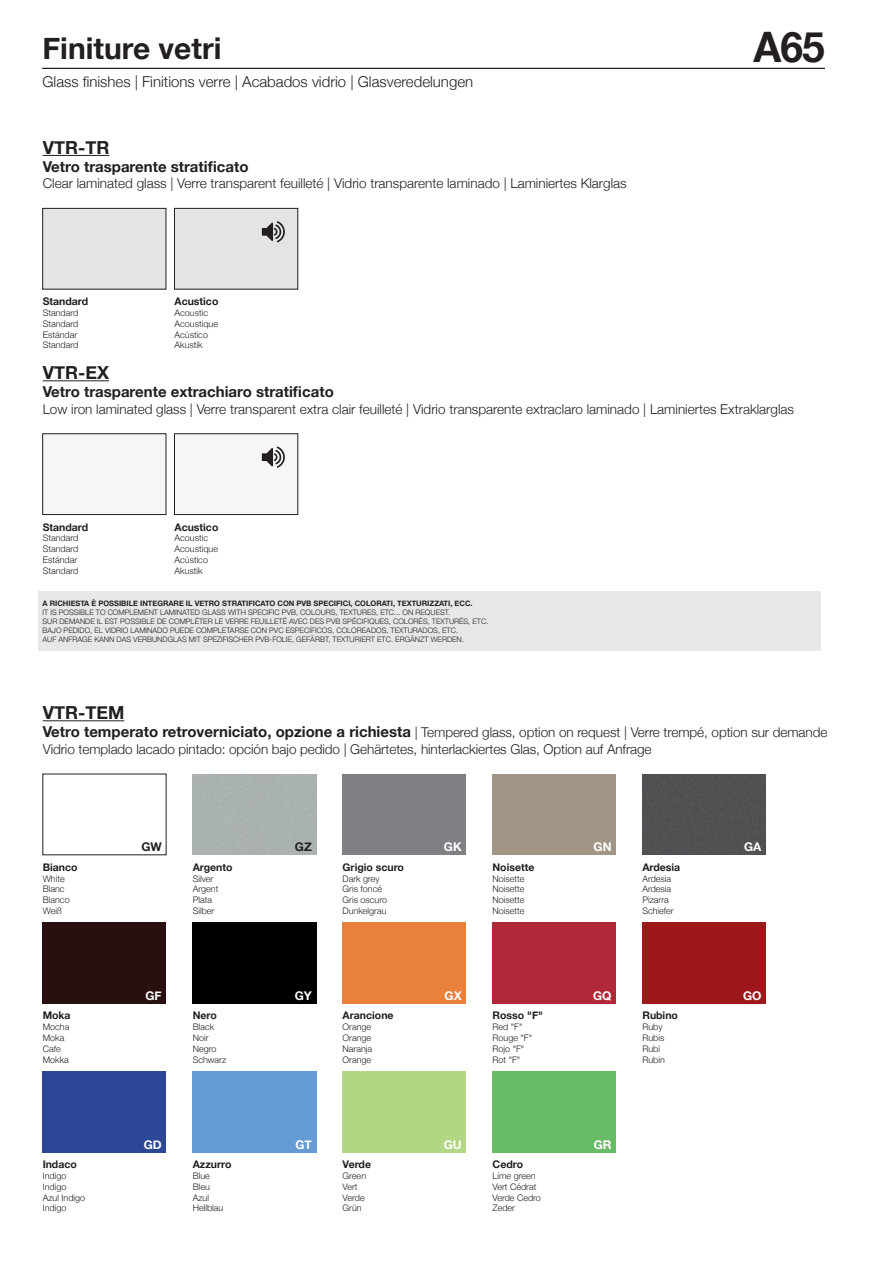
<style>
.page{position:relative;width:893px;height:1263px;background:#fff}
.page>*{position:absolute;margin:0;border:0;box-sizing:border-box;transform-origin:0 0}
.t1{font:700 42px "Helvetica Neue";color:#231f20}
.t2{font:700 30px "Helvetica Neue";color:#231f20}
.t3{font:700 18px "Helvetica Neue";color:#231f20}
.t4{font:700 15px "Helvetica Neue";color:#231f20}
.t5{font:300 15px "Helvetica Neue";color:#231f20}
.t6{font:300 13.5px "Helvetica Neue";color:#231f20}
.t7{font:700 12px "Helvetica Neue";color:#fff}
.t8{font:700 12px "Helvetica Neue";color:#231f20}
.t9{font:700 10.5px "Helvetica Neue";color:#231f20}
.t10{font:300 9px/10.8px "Helvetica Neue";color:#231f20}
.t11{font:300 7.5px "Helvetica Neue";color:#231f20}
.t12{font:700 7.5px "Helvetica Neue";color:#231f20}
.s1{font-weight:700;font-size:15px}
</style>
<div class="page">
<hr style="left:43px;top:68px;width:782px;height:1px;background:#231f20">
<div style="left:43px;top:208px;width:123px;height:81px;border:1px solid #231f20"></div>
<div style="left:174px;top:208px;width:124px;height:81px;border:1px solid #231f20"></div>
<svg style="left:262px;top:221px;width:23px;height:21px"></svg>
<hr style="left:43px;top:155px;width:66px;height:1px;background:#231f20">
<div style="left:43px;top:434px;width:123px;height:81px;border:1px solid #231f20"></div>
<div style="left:174px;top:434px;width:124px;height:81px;border:1px solid #231f20"></div>
<svg style="left:262px;top:446px;width:23px;height:22px"></svg>
<hr style="left:43px;top:380px;width:66px;height:1px;background:#231f20">
<div style="left:642px;top:774px;width:124px;height:81px;background:#505154"></div>
<div style="left:43px;top:922px;width:123px;height:81px;background:#280f10"></div>
<div style="left:343px;top:922px;width:123px;height:81px;background:#e9803c"></div>
<div style="left:492px;top:922px;width:124px;height:81px;background:#b02939"></div>
<div style="left:642px;top:922px;width:124px;height:81px;background:#9d181a"></div>
<div style="left:43px;top:1071px;width:123px;height:81px;background:#2c4796"></div>
<div style="left:193px;top:1071px;width:123px;height:81px;background:#649bd2"></div>
<div style="left:493px;top:1071px;width:123px;height:81px;background:#69bc66"></div>
<div style="left:193px;top:922px;width:123px;height:81px;background:#000"></div>
<hr style="left:43px;top:720px;width:81px;height:1px;background:#231f20">
<div style="left:38px;top:591px;width:783px;height:60px;background:#e6e7e9"></div>
<p class="t2" style="left:43px;top:30px;width:180px">Finiture vetri</p>
<h1 class="t1" style="left:753px;top:21px;width:73px">A65</h1>
<p class="t5" style="left:43px;top:72px;width:432px">Glass finishes | Finitions verre | Acabados vidrio | Glasveredelungen</p>
<p class="t3" style="left:43px;top:136px;width:68px">VTR-TR</p>
<p class="t4" style="left:43px;top:157px;width:207px">Vetro trasparente stratificato</p>
<p class="t6" style="left:43px;top:175px;width:585px">Clear laminated glass | Verre transparent feuilleté | Vidrio transparente laminado | Laminiertes Klarglas</p>
<p class="t9" style="left:43px;top:295px;width:47px">Standard</p>
<p class="t10" style="left:43px;top:307px;width:37px">Standard<br>Standard</p>
<p class="t10" style="left:43px;top:329px;width:36px">Estándar</p>
<p class="t10" style="left:43px;top:339px;width:37px">Standard</p>
<p class="t3" style="left:43px;top:361px;width:68px">VTR-EX</p>
<p class="t9" style="left:174px;top:295px;width:45px">Acustico</p>
<p class="t10" style="left:174px;top:307px;width:35px">Acoustic</p>
<p class="t10" style="left:174px;top:318px;width:45px">Acoustique</p>
<p class="t10" style="left:174px;top:329px;width:35px">Acústico</p>
<p class="t10" style="left:174px;top:339px;width:30px">Akustik</p>
<p class="t4" style="left:43px;top:383px;width:293px">Vetro trasparente extrachiaro stratificato</p>
<p class="t6" style="left:43px;top:400px;width:753px">Low iron laminated glass | Verre transparent extra clair feuilleté | Vidrio transparente extraclaro laminado | Laminiertes Extraklarglas</p>
<p class="t9" style="left:43px;top:520px;width:47px">Standard</p>
<p class="t10" style="left:43px;top:532px;width:37px">Standard<br>Standard</p>
<p class="t10" style="left:43px;top:554px;width:36px">Estándar</p>
<p class="t10" style="left:43px;top:565px;width:37px">Standard</p>
<p class="t9" style="left:174px;top:520px;width:45px">Acustico</p>
<p class="t10" style="left:174px;top:532px;width:35px">Acoustic</p>
<p class="t10" style="left:174px;top:543px;width:45px">Acoustique</p>
<p class="t10" style="left:174px;top:554px;width:35px">Acústico</p>
<p class="t10" style="left:174px;top:565px;width:30px">Akustik</p>
<p class="t12" style="left:43px;top:598px;width:432px">A RICHIESTA È POSSIBILE INTEGRARE IL VETRO STRATIFICATO CON PVB SPECIFICI, COLORATI, TEXTURIZZATI, ECC.</p>
<p class="t11" style="left:43px;top:607px;width:409px">IT IS POSSIBLE TO COMPLEMENT LAMINATED GLASS WITH SPECIFIC PVB, COLOURS, TEXTURES, ETC... ON REQUEST.</p>
<p class="t11" style="left:43px;top:616px;width:447px">SUR DEMANDE IL EST POSSIBLE DE COMPLÉTER LE VERRE FEUILLETÉ AVEC DES PVB SPÉCIFIQUES, COLORÉS, TEXTURÉS, ETC.</p>
<p class="t11" style="left:43px;top:625px;width:417px">BAJO PEDIDO, EL VIDRIO LAMINADO PUEDE COMPLETARSE CON PVC ESPECÍFICOS, COLOREADOS, TEXTURADOS, ETC.</p>
<p class="t11" style="left:43px;top:634px;width:423px">AUF ANFRAGE KANN DAS VERBUNDGLAS MIT SPEZIFISCHER PVB-FOLIE, GEFÄRBT, TEXTURIERT ETC. ERGÄNZT WERDEN.</p>
<p class="t3" style="left:43px;top:701px;width:83px">VTR-TEM</p>
<p class="t6" style="left:43px;top:724px;width:786px"><span class="s1">Vetro temperato retroverniciato, opzione a richiesta</span> | Tempered glass, option on request | Verre trempé, option sur demande</p>
<p class="t6" style="left:43px;top:740px;width:610px">Vidrio templado lacado pintado: opción bajo pedido | Gehärtetes, hinterlackiertes Glas, Option auf Anfrage</p>
<p class="t9" style="left:43px;top:860px;width:36px">Bianco</p>
<p class="t10" style="left:43px;top:873px;width:28px">White<br>Blanc<br>Blanco</p>
<p class="t10" style="left:43px;top:905px;width:21px">Weiß</p>
<p class="t9" style="left:43px;top:1009px;width:29px">Moka</p>
<p class="t10" style="left:43px;top:1021px;width:28px">Mocha<br>Moka<br>Cafe<br>Mokka</p>
<p class="t9" style="left:43px;top:1158px;width:36px">Indaco</p>
<p class="t10" style="left:43px;top:1170px;width:44px">Indigo<br>Indigo<br>Azul Indigo<br>Indigo</p>
<p class="t8" style="left:141px;top:840px;width:22px">GW</p>
<p class="t9" style="left:193px;top:860px;width:41px">Argento</p>
<p class="t10" style="left:193px;top:873px;width:27px">Silver<br>Argent<br>Plata</p>
<p class="t10" style="left:193px;top:905px;width:23px">Silber</p>
<p class="t7" style="left:146px;top:988px;width:18px">GF</p>
<p class="t9" style="left:193px;top:1009px;width:26px">Nero</p>
<p class="t10" style="left:193px;top:1021px;width:35px">Black<br>Noir<br>Negro<br>Schwarz</p>
<p class="t7" style="left:144px;top:1137px;width:19px">GD</p>
<p class="t9" style="left:193px;top:1158px;width:40px">Azzurro</p>
<p class="t10" style="left:193px;top:1170px;width:32px">Blue<br>Bleu<br>Azul<br>Hellblau</p>
<p class="t8" style="left:295px;top:840px;width:18px">GZ</p>
<p class="t7" style="left:444px;top:840px;width:19px">GK</p>
<p class="t7" style="left:594px;top:840px;width:19px">GN</p>
<p class="t9" style="left:343px;top:860px;width:63px">Grigio scuro</p>
<p class="t10" style="left:343px;top:873px;width:46px">Dark grey<br>Gris foncé<br>Gris oscuro<br>Dunkelgrau</p>
<p class="t9" style="left:492px;top:860px;width:43px">Noisette</p>
<p class="t10" style="left:492px;top:873px;width:34px;text-align:justify">Noisette Noisette Noisette Noisette</p>
<p class="t9" style="left:642px;top:860px;width:39px">Ardesia</p>
<p class="t10" style="left:642px;top:873px;width:33px">Ardesia<br>Ardesia<br>Pizarra<br>Schiefer</p>
<p class="t7" style="left:295px;top:988px;width:19px">GY</p>
<p class="t7" style="left:445px;top:988px;width:19px">GX</p>
<p class="t7" style="left:593px;top:988px;width:20px">GQ</p>
<p class="t9" style="left:343px;top:1009px;width:52px">Arancione</p>
<p class="t10" style="left:343px;top:1021px;width:31px;text-align:justify">Orange Orange Naranja Orange</p>
<p class="t9" style="left:492px;top:1009px;width:52px">Rosso "F"</p>
<p class="t10" style="left:492px;top:1021px;width:41px">Red "F"<br>Rouge "F"<br>Rojo "F"<br>Rot "F"</p>
<p class="t9" style="left:642px;top:1009px;width:37px">Rubino</p>
<p class="t10" style="left:642px;top:1021px;width:24px">Ruby<br>Rubis<br>Rubì<br>Rubin</p>
<p class="t7" style="left:295px;top:1137px;width:18px">GT</p>
<p class="t7" style="left:444px;top:1137px;width:19px">GU</p>
<p class="t7" style="left:594px;top:1137px;width:19px">GR</p>
<p class="t9" style="left:343px;top:1158px;width:30px">Verde</p>
<p class="t10" style="left:343px;top:1170px;width:25px">Green<br>Vert<br>Verde<br>Grün</p>
<p class="t9" style="left:493px;top:1158px;width:32px">Cedro</p>
<p class="t10" style="left:493px;top:1170px;width:50px">Lime green<br>Vert Cédrat<br>Verde Cedro<br>Zeder</p>
<p class="t7" style="left:744px;top:840px;width:19px">GA</p>
<p class="t7" style="left:743px;top:988px;width:20px">GO</p>
</div>
